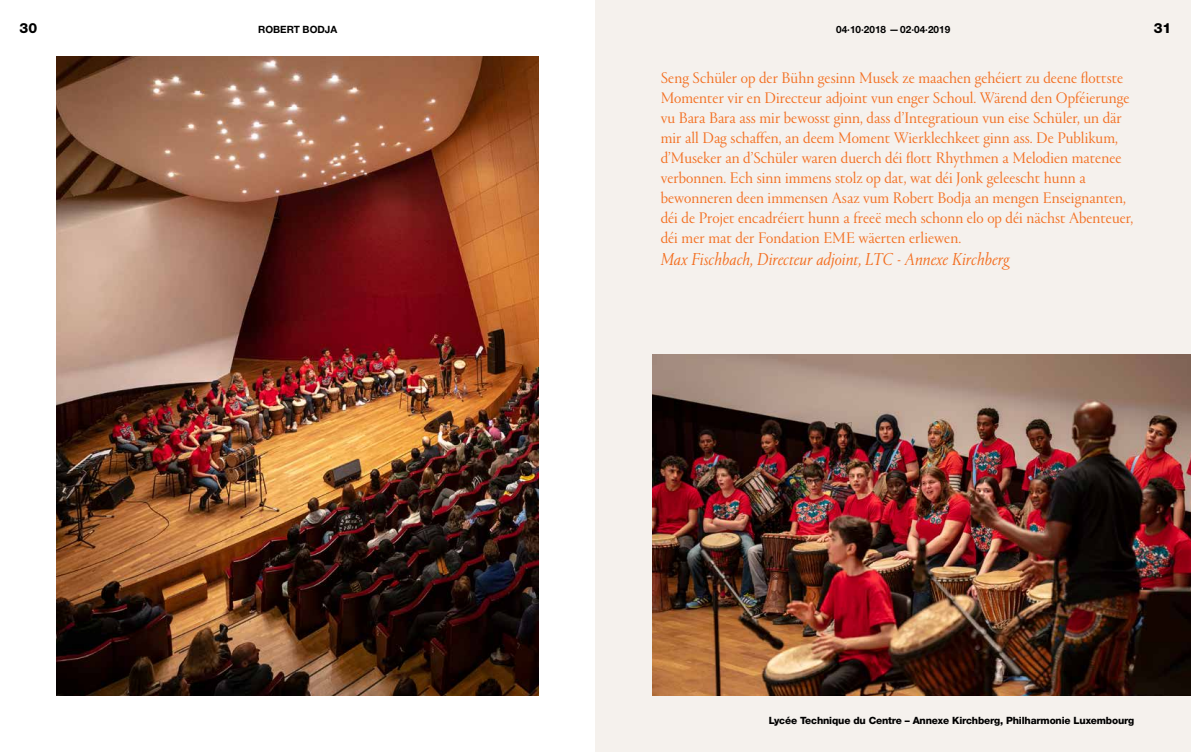
<style>
.page{position:relative;width:1191px;height:752px;background:#fff}
.page>*{position:absolute;margin:0;border:0;box-sizing:border-box;transform-origin:0 0}
.t1{font:italic 300 18px "Portrait";color:#f36f21}
.t2{font:300 16px/20px "Portrait";color:#f36f21}
.t3{font:800 14px "Helvetica Neue LT Std";color:#000}
.t4{font:800 10px "Helvetica Neue LT Std";letter-spacing:-.015em;color:#000}
.t5{font:700 10px "Helvetica Neue LT Std";color:#000}
</style>
<div class="page">
<div style="left:595px;top:0;width:596px;height:751px;background:#f5f1ed"></div>
<img style="left:57px;top:57px;width:482px;height:637px">
<img style="left:652px;top:354px;width:539px;height:340px">
<p class="t3" style="left:20px;top:20px;width:19px">30</p>
<p class="t5" style="left:836px;top:24px;width:116px">04·10·2018 —02·04·2019</p>
<p class="t3" style="left:1153px;top:20px;width:19px">31</p>
<p class="t5" style="left:258px;top:24px;width:81px">ROBERT BODJA</p>
<p class="t2" style="left:660px;top:67px;width:474px">Seng Schüler op der Bühn gesinn Musek ze maachen gehéiert zu deene flottste Momenter vir en Directeur adjoint vun enger Schoul. Wärend den Opféierunge vu Bara Bara ass mir bewosst ginn, dass d’Integratioun vun eise Schüler, un där mir all Dag schaffen, an deem Moment Wierklechkeet ginn ass. De Publikum, d’Museker an d’Schüler waren duerch déi flott Rhythmen a Melodien matenee verbonnen. Ech sinn immens stolz op dat, wat déi Jonk geleescht hunn a bewonneren deen immensen Asaz vum Robert Bodja an mengen Enseignanten, déi de Projet encadréiert hunn a freeë mech schonn elo op déi nächst Abenteuer, déi mer mat der Fondation EME wäerten erliewen.</p>
<p class="t1" style="left:660px;top:247px;width:350px">Max Fischbach, Directeur adjoint, LTC - Annexe Kirchberg</p>
<p class="t4" style="left:768px;top:714px;width:367px">Lycée Technique du Centre – Annexe Kirchberg, Philharmonie Luxembourg</p>
</div>
